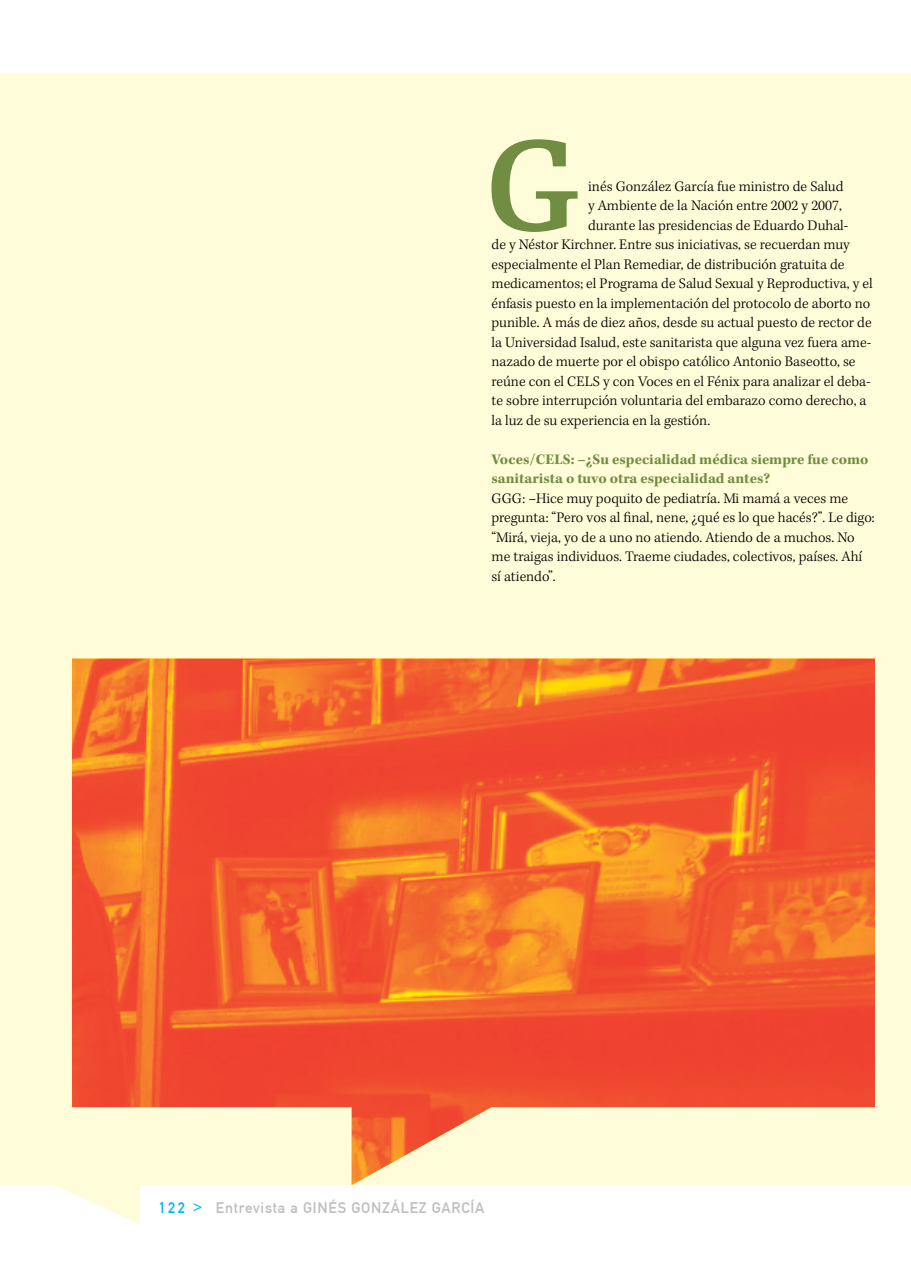
<style>
.page{position:relative;width:911px;height:1263px;background:#fff}
.page>*{position:absolute;margin:0;border:0;box-sizing:border-box;transform-origin:0 0}
.t1{font:700 134.7px "Egyptienne F";color:#718d41}
.t2{font:300 15px/19.5px "Kepler Std";color:#000}
.t3{font:700 15px/19.5px "Kepler Std";color:#718d41}
.t4{font:15px "DIN1451 Mittelschrift";letter-spacing:.05em;color:#bcbec0}
.s1{color:#00b3f0}
</style>
<div class="page">
<div style="left:0;top:73px;width:911px;height:1151px;background:#fffcd9"></div>
<img style="left:72px;top:659px;width:803px;height:526px">
<h1 class="t1" style="left:484px;top:111px;width:99px">G</h1>
<p class="t2" style="left:588px;top:177px;width:257px">inés González García fue ministro de Salud</p>
<p class="t2" style="left:588px;top:196px;width:255px">y Ambiente de la Nación entre 2002 y 2007,</p>
<p class="t2" style="left:588px;top:216px;width:262px">durante las presidencias de Eduardo Duhal-</p>
<p class="t2" style="left:491px;top:235px;width:360px">de y Néstor Kirchner. Entre sus iniciativas, se recuerdan muy</p>
<p class="t2" style="left:491px;top:255px;width:354px">especialmente el Plan Remediar, de distribución gratuita de</p>
<p class="t2" style="left:491px;top:274px;width:383px">medicamentos; el Programa de Salud Sexual y Reproductiva, y el</p>
<p class="t2" style="left:491px;top:294px;width:380px">énfasis puesto en la implementación del protocolo de aborto no</p>
<p class="t2" style="left:491px;top:313px;width:382px">punible. A más de diez años, desde su actual puesto de rector de</p>
<p class="t2" style="left:491px;top:333px;width:381px">la Universidad Isalud, este sanitarista que alguna vez fuera ame-</p>
<p class="t2" style="left:491px;top:352px;width:365px">nazado de muerte por el obispo católico Antonio Baseotto, se</p>
<p class="t2" style="left:491px;top:372px;width:381px">reúne con el CELS y con Voces en el Fénix para analizar el deba-</p>
<p class="t2" style="left:491px;top:391px;width:376px">te sobre interrupción voluntaria del embarazo como derecho, a</p>
<p class="t2" style="left:491px;top:411px;width:220px">la luz de su experiencia en la gestión.</p>
<p class="t3" style="left:491px;top:450px;width:379px">Voces/CELS: –¿Su especialidad médica siempre fue como sanitarista o tuvo otra especialidad antes?</p>
<p class="t2" style="left:491px;top:489px;width:385px">GGG: –Hice muy poquito de pediatría. Mi mamá a veces me pregunta: “Pero vos al final, nene, ¿qué es lo que hacés?”. Le digo: “Mirá, vieja, yo de a uno no atiendo. Atiendo de a muchos. No me traigas individuos. Traeme ciudades, colectivos, países. Ahí sí atiendo”.</p>
<p class="t4" style="left:159px;top:1199px;width:327px"><span class="s1">122 &gt;</span> ENTREVISTA A GINÉS GONZÁLEZ GARCÍA</p>
</div>
